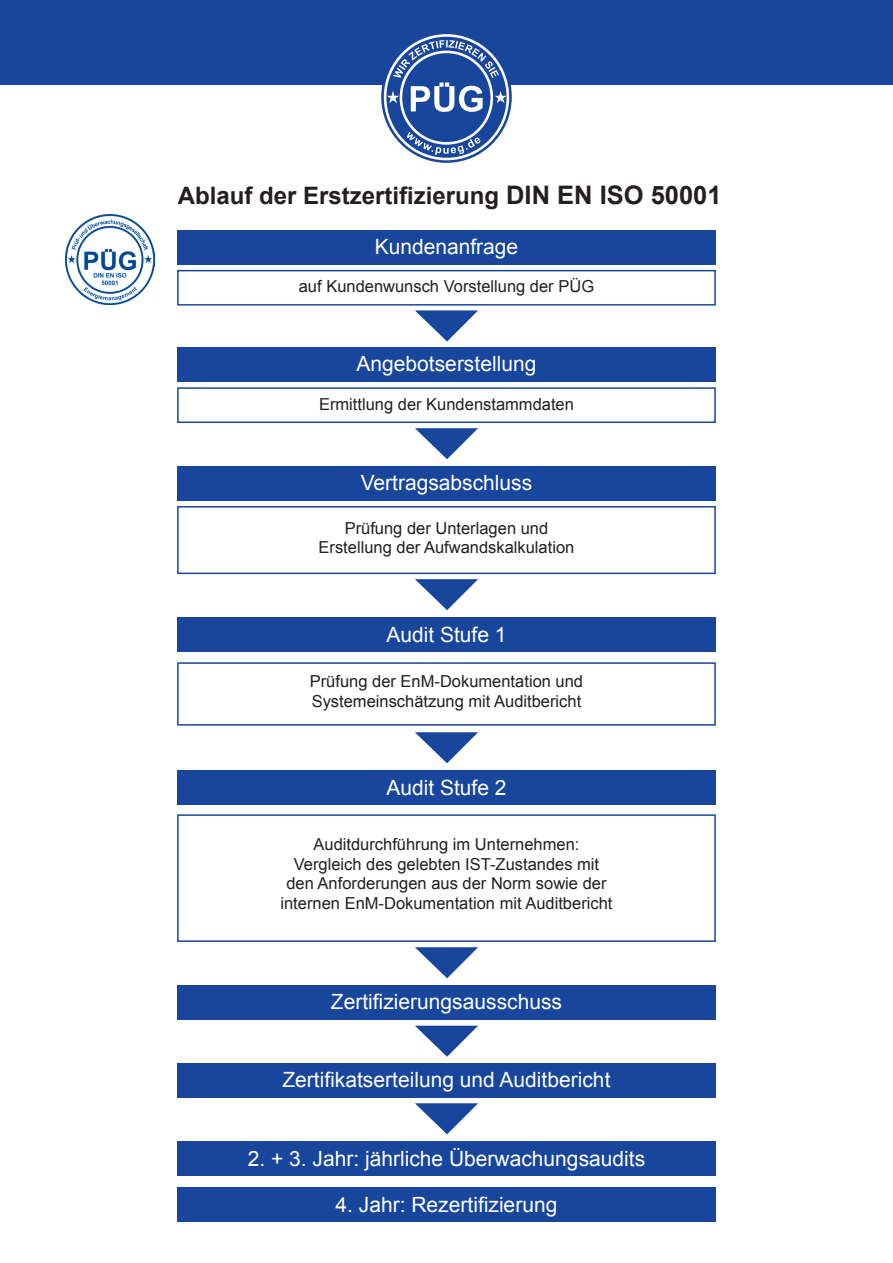
<style>
.page{position:relative;width:893px;height:1263px;background:#fff}
.page>*{position:absolute;margin:0;border:0;box-sizing:border-box;transform-origin:0 0}
.t1{font:700 24px "Arial";color:#231f20}
.t2{font:21px "Arial";color:#fff}
.t3{font:16.5px/19.8px "Arial";color:#231f20;text-align:center}
.s1{font-size:25.5px}
</style>
<div class="page">
<div style="left:0;top:0;width:893px;height:85px;background:#18469d"></div>
<svg style="left:384px;top:34px;width:125px;height:126px"></svg>
<div style="left:177px;top:231px;width:539px;height:34px;background:#18469d"></div>
<div style="left:177px;top:270px;width:539px;height:36px;border:2px solid #18469d"></div>
<div style="left:177px;top:348px;width:539px;height:34px;background:#18469d"></div>
<div style="left:177px;top:387px;width:539px;height:36px;border:2px solid #18469d"></div>
<div style="left:177px;top:466px;width:539px;height:34px;background:#18469d"></div>
<div style="left:177px;top:506px;width:539px;height:68px;border:2px solid #18469d"></div>
<div style="left:177px;top:617px;width:539px;height:34px;background:#18469d"></div>
<div style="left:177px;top:662px;width:539px;height:64px;border:2px solid #18469d"></div>
<div style="left:177px;top:770px;width:539px;height:34px;background:#18469d"></div>
<div style="left:177px;top:814px;width:539px;height:128px;border:2px solid #18469d"></div>
<div style="left:177px;top:985px;width:539px;height:35px;background:#18469d"></div>
<div style="left:177px;top:1064px;width:539px;height:34px;background:#18469d"></div>
<div style="left:177px;top:1142px;width:539px;height:34px;background:#18469d"></div>
<div style="left:177px;top:1187px;width:539px;height:34px;background:#18469d"></div>
<svg style="left:415px;top:310px;width:63px;height:31px"></svg>
<svg style="left:415px;top:428px;width:63px;height:31px"></svg>
<svg style="left:415px;top:579px;width:63px;height:31px"></svg>
<svg style="left:415px;top:732px;width:63px;height:31px"></svg>
<svg style="left:415px;top:947px;width:63px;height:31px"></svg>
<svg style="left:415px;top:1026px;width:63px;height:31px"></svg>
<svg style="left:415px;top:1103px;width:63px;height:31px"></svg>
<img style="left:65px;top:214px;width:90px;height:90px">
<h1 class="t1" style="left:178px;top:179px;width:545px">Ablauf der Erstzertifizierung <span class="s1">DIN EN ISO 50001</span></h1>
<p class="t2" style="left:375px;top:233px;width:145px">Kundenanfrage</p>
<p class="t3" style="left:299px;top:277px;width:297px">auf Kundenwunsch Vorstellung der PÜG</p>
<p class="t2" style="left:357px;top:350px;width:181px">Angebotserstellung</p>
<p class="t3" style="left:319px;top:394px;width:256px">Ermittlung der Kundenstammdaten</p>
<p class="t2" style="left:361px;top:469px;width:173px">Vertragsabschluss</p>
<p class="t3" style="left:319px;top:518px;width:257px">Prüfung der Unterlagen und<br>Erstellung der Aufwandskalkulation</p>
<p class="t2" style="left:386px;top:621px;width:122px">Audit Stufe 1</p>
<p class="t3" style="left:310px;top:672px;width:275px;text-align:left">Prüfung der EnM-Dokumentation und<br>Systemeinschätzung mit Auditbericht</p>
<p class="t2" style="left:386px;top:774px;width:122px">Audit Stufe 2</p>
<p class="t3" style="left:280px;top:834px;width:333px">Auditdurchführung im Unternehmen:<br>Vergleich des gelebten IST-Zustandes mit den Anforderungen aus der Norm sowie der internen EnM-Dokumentation mit Auditbericht</p>
<p class="t2" style="left:331px;top:988px;width:233px">Zertifizierungsausschuss</p>
<p class="t2" style="left:282px;top:1065px;width:329px">Zertifikatserteilung und Auditbericht</p>
<p class="t2" style="left:248px;top:1145px;width:399px">2. + 3. Jahr: jährliche Überwachungsaudits</p>
<p class="t2" style="left:336px;top:1191px;width:223px">4. Jahr: Rezertifizierung</p>
</div>
